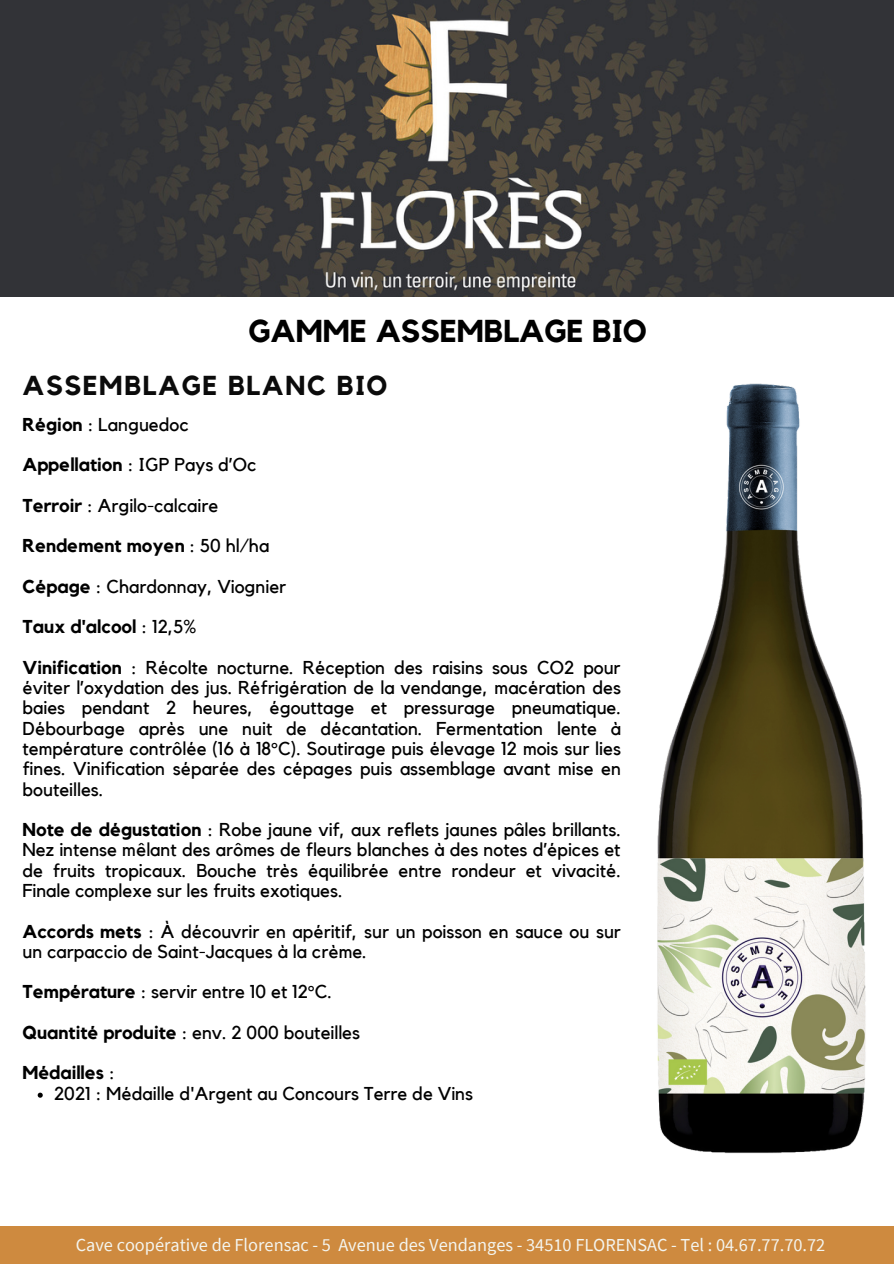
<style>
.page{position:relative;width:894px;height:1264px;background:#fff}
.page>*{position:absolute;margin:0;border:0;box-sizing:border-box;transform-origin:0 0}
.t1{font:700 31.5px "Kollektif";color:#000}
.t2{font:700 27.3px "Kollektif";letter-spacing:.06em;color:#0b0b0b}
.t3{font:18.6px/20.2px "Kollektif";color:#000}
.t4{font:18.3px "Source Sans Pro";color:#f4f5ef}
.s1{font-weight:700}
</style>
<div class="page">
<img style="left:0;top:0;width:893px;height:297px">
<div style="left:0;top:1226px;width:893px;height:37px;background:#ce8a3f"></div>
<img style="left:657px;top:383px;width:209px;height:771px">
<svg style="left:38px;top:1092px;width:5px;height:5px"></svg>
<h1 class="t1" style="left:248px;top:317px;width:400px">GAMME ASSEMBLAGE BIO</h1>
<h2 class="t2" style="left:22px;top:373px;width:366px">ASSEMBLAGE BLANC BIO</h2>
<p class="t3" style="left:22px;top:404px;width:599px;line-height:40.5px"><span class="s1">Région</span> : Languedoc<br><span class="s1">Appellation</span> : IGP Pays d’Oc<br><span class="s1">Terroir</span> : Argilo-calcaire<br><span class="s1">Rendement moyen</span> : 50 hl/ha<br><span class="s1">Cépage</span> : Chardonnay, Viognier<br><span class="s1">Taux d'alcool</span> : 12,5%<br><span class="s1">Vinification</span> : Récolte nocturne. Réception des raisins sous CO2 pour</p>
<p class="t3" style="left:22px;top:678px;width:600px;text-align:justify">éviter l’oxydation des jus. Réfrigération de la vendange, macération des baies pendant 2 heures, égouttage et pressurage pneumatique.<br>Débourbage après une nuit de décantation. Fermentation lente à température contrôlée (16 à 18°C). Soutirage puis élevage 12 mois sur lies fines. Vinification séparée des cépages puis assemblage avant mise en bouteilles.</p>
<p class="t3" style="left:22px;top:820px;width:600px;text-align:justify"><span class="s1">Note de dégustation</span> : Robe jaune vif, aux reflets jaunes pâles brillants.<br>Nez intense mêlant des arômes de fleurs blanches à des notes d’épices et de fruits tropicaux. Bouche très équilibrée entre rondeur et vivacité.<br>Finale complexe sur les fruits exotiques.</p>
<p class="t3" style="left:22px;top:921px;width:599px"><span class="s1">Accords mets</span> : À découvrir en apéritif, sur un poisson en sauce ou sur un carpaccio de Saint-Jacques à la crème.</p>
<p class="t3" style="left:22px;top:972px;width:339px;line-height:40.5px"><span class="s1">Température</span> : servir entre 10 et 12°C.<br><span class="s1">Quantité produite</span> : env. 2 000 bouteilles<br><span class="s1">Médailles</span> :</p>
<p class="t3" style="left:54px;top:1083px;width:420px">2021 : Médaille d'Argent au Concours Terre de Vins</p>
<p class="t4" style="left:76px;top:1232px;width:750px">Cave coopérative de Florensac - 5 Avenue des Vendanges - 34510 FLORENSAC - Tel : 04.67.77.70.72</p>
</div>
